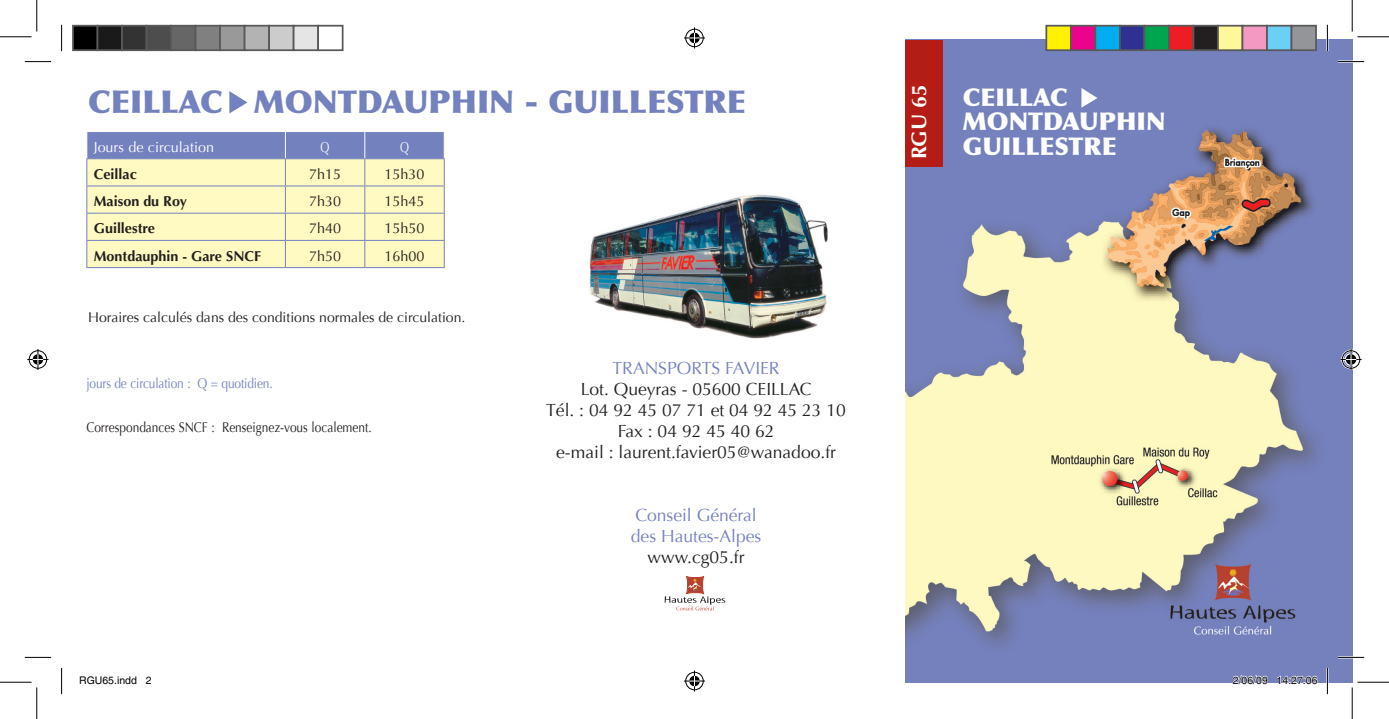
<style>
.page{position:relative;width:1389px;height:719px;background:#fff}
.page>*{position:absolute;margin:0;border:0;box-sizing:border-box;transform-origin:0 0}
.t1{font:900 31.5px "Optima";color:#7481bf}
.t2{font:900 24.5px/24.5px "Optima";color:#fff}
.t3{font:700 21px "Optima";color:#fff}
.t4{font:17.5px/21px "Optima";color:#231f20;text-align:center}
.t5{font:17.5px/21px "Optima";color:#7481bf}
.t6{font:700 14.35px "Optima";color:#231f20}
.t7{font:14.35px "Optima";color:#231f20}
.t8{font:14.35px "Optima";color:#fff}
.t9{font:14.35px "Optima";color:#fff;scale:.75 1}
.t10{font:14px "Optima";color:#231f20}
.t11{font:14px "Optima";color:#231f20;scale:.85 1}
.t12{font:14px "Optima";letter-spacing:-.01em;color:#7481bf;scale:.85 1}
.t13{font:10.5px "Helvetica";color:#000}
</style>
<div class="page">
<img style="left:589px;top:194px;width:239px;height:145px">
<img style="left:905px;top:39px;width:446px;height:643px">
<svg style="left:229px;top:91px;width:18px;height:22px"></svg>
<hr style="left:86px;top:267px;width:199px;height:1px;background:#7481bf">
<hr style="left:285px;top:267px;width:80px;height:1px;background:#7481bf">
<hr style="left:365px;top:267px;width:79px;height:1px;background:#7481bf">
<svg style="left:86px;top:131px;width:359px;height:136px;background:#dfdfc1"></svg>
<hr style="left:86px;top:158px;width:199px;height:1px;background:#7481bf">
<hr style="left:285px;top:158px;width:80px;height:1px;background:#7481bf">
<hr style="left:365px;top:158px;width:79px;height:1px;background:#7481bf">
<svg style="left:1081px;top:88px;width:16px;height:20px"></svg>
<div style="left:905px;top:40px;width:37px;height:127px;background:#b41d15"></div>
<div style="left:686px;top:576px;width:18px;height:17px;border:1px solid #b7412f"></div>
<svg style="left:664px;top:578px;width:61px;height:32px"></svg>
<hr style="left:1337px;top:60px;width:26px;height:3px;background:#fff">
<hr style="left:1337px;top:656px;width:26px;height:2px;background:#fff">
<hr style="left:1325px;top:25px;width:3px;height:26px;background:#fff">
<hr style="left:1325px;top:667px;width:3px;height:27px;background:#fff">
<svg style="left:25px;top:61px;width:26px;height:1px"></svg>
<svg style="left:1337px;top:61px;width:26px;height:1px"></svg>
<svg style="left:25px;top:657px;width:26px;height:1px"></svg>
<svg style="left:1337px;top:657px;width:26px;height:1px"></svg>
<svg style="left:61px;top:25px;width:1px;height:26px"></svg>
<svg style="left:61px;top:667px;width:1px;height:27px"></svg>
<svg style="left:1326px;top:25px;width:1px;height:26px"></svg>
<svg style="left:1326px;top:667px;width:1px;height:27px"></svg>
<hr style="left:0;top:36px;width:32px;height:1px;background:#000">
<hr style="left:1357px;top:36px;width:31px;height:1px;background:#000">
<hr style="left:0;top:681px;width:32px;height:1px;background:#000">
<hr style="left:1357px;top:681px;width:31px;height:1px;background:#000">
<hr style="left:36px;top:0;width:1px;height:32px;background:#000">
<hr style="left:36px;top:687px;width:1px;height:31px;background:#000">
<hr style="left:1351px;top:0;width:1px;height:32px;background:#000">
<hr style="left:1351px;top:687px;width:1px;height:31px;background:#000">
<svg style="left:684px;top:27px;width:21px;height:21px"></svg>
<svg style="left:684px;top:670px;width:21px;height:21px"></svg>
<svg style="left:27px;top:349px;width:21px;height:21px"></svg>
<svg style="left:1340px;top:349px;width:21px;height:21px"></svg>
<div style="left:73px;top:26px;width:24px;height:24px;background:#000"></div>
<div style="left:72px;top:25px;width:26px;height:26px;border:2px solid #595959"></div>
<div style="left:97px;top:26px;width:25px;height:24px;background:#1a1a1a"></div>
<div style="left:97px;top:25px;width:26px;height:26px;border:2px solid #595959"></div>
<div style="left:122px;top:26px;width:24px;height:24px;background:#333"></div>
<div style="left:121px;top:25px;width:26px;height:26px;border:2px solid #595959"></div>
<div style="left:146px;top:26px;width:25px;height:24px;background:#4d4d4d"></div>
<div style="left:146px;top:25px;width:26px;height:26px;border:2px solid #595959"></div>
<div style="left:171px;top:26px;width:24px;height:24px;background:#666"></div>
<div style="left:170px;top:25px;width:26px;height:26px;border:2px solid #595959"></div>
<div style="left:195px;top:26px;width:25px;height:24px;background:#808080"></div>
<div style="left:195px;top:25px;width:26px;height:26px;border:2px solid #595959"></div>
<div style="left:220px;top:26px;width:24px;height:24px;background:#999"></div>
<div style="left:219px;top:25px;width:26px;height:26px;border:2px solid #595959"></div>
<div style="left:244px;top:26px;width:25px;height:24px;background:#b3b3b3"></div>
<div style="left:244px;top:25px;width:26px;height:26px;border:2px solid #595959"></div>
<div style="left:269px;top:26px;width:24px;height:24px;background:#ccc"></div>
<div style="left:268px;top:25px;width:26px;height:26px;border:2px solid #595959"></div>
<div style="left:293px;top:26px;width:25px;height:24px;background:#e5e5e5"></div>
<div style="left:293px;top:25px;width:26px;height:26px;border:2px solid #595959"></div>
<div style="left:317px;top:25px;width:26px;height:26px;border:2px solid #595959"></div>
<div style="left:1046px;top:26px;width:24px;height:24px;background:#fff101"></div>
<div style="left:1045px;top:25px;width:26px;height:26px;border:2px solid #595959"></div>
<div style="left:1070px;top:26px;width:25px;height:24px;background:#ed028c"></div>
<div style="left:1069px;top:25px;width:27px;height:26px;border:2px solid #595959"></div>
<div style="left:1095px;top:26px;width:24px;height:24px;background:#00aeef"></div>
<div style="left:1094px;top:25px;width:26px;height:26px;border:2px solid #595959"></div>
<div style="left:1119px;top:26px;width:25px;height:24px;background:#2e3092"></div>
<div style="left:1118px;top:25px;width:27px;height:26px;border:2px solid #595959"></div>
<div style="left:1144px;top:26px;width:24px;height:24px;background:#00a54f"></div>
<div style="left:1143px;top:25px;width:26px;height:26px;border:2px solid #595959"></div>
<div style="left:1168px;top:26px;width:25px;height:24px;background:#ee1d23"></div>
<div style="left:1167px;top:25px;width:27px;height:26px;border:2px solid #595959"></div>
<div style="left:1193px;top:26px;width:24px;height:24px;background:#231f20"></div>
<div style="left:1192px;top:25px;width:26px;height:26px;border:2px solid #595959"></div>
<div style="left:1217px;top:26px;width:25px;height:24px;background:#fff79a"></div>
<div style="left:1216px;top:25px;width:27px;height:26px;border:2px solid #595959"></div>
<div style="left:1242px;top:26px;width:24px;height:24px;background:#f499c2"></div>
<div style="left:1241px;top:25px;width:26px;height:26px;border:2px solid #595959"></div>
<div style="left:1266px;top:26px;width:25px;height:24px;background:#6bcff6"></div>
<div style="left:1265px;top:25px;width:27px;height:26px;border:2px solid #595959"></div>
<div style="left:1291px;top:26px;width:24px;height:24px;background:#939598"></div>
<div style="left:1290px;top:25px;width:26px;height:26px;border:2px solid #595959"></div>
<svg style="left:1232px;top:674px;width:35px;height:9px"></svg>
<svg style="left:1276px;top:675px;width:41px;height:8px"></svg>
<h1 class="t1" style="left:88px;top:83px;width:659px">CEILLAC MONTDAUPHIN - GUILLESTRE</h1>
<p class="t8" style="left:94px;top:138px;width:122px">Jours de circulation</p>
<p class="t9" style="left:320px;top:138px;width:13px">Q</p>
<p class="t9" style="left:400px;top:138px;width:13px">Q</p>
<p class="t6" style="left:94px;top:166px;width:45px">Ceillac</p>
<p class="t7" style="left:309px;top:166px;width:33px">7h15</p>
<p class="t7" style="left:384px;top:166px;width:41px">15h30</p>
<p class="t6" style="left:94px;top:193px;width:94px">Maison du Roy</p>
<p class="t7" style="left:309px;top:193px;width:33px">7h30</p>
<p class="t7" style="left:384px;top:193px;width:41px">15h45</p>
<p class="t6" style="left:94px;top:220px;width:63px">Guillestre</p>
<p class="t7" style="left:309px;top:220px;width:33px">7h40</p>
<p class="t7" style="left:384px;top:220px;width:41px">15h50</p>
<p class="t6" style="left:94px;top:247px;width:169px">Montdauphin - Gare SNCF</p>
<p class="t7" style="left:309px;top:247px;width:33px">7h50</p>
<p class="t7" style="left:384px;top:247px;width:41px">16h00</p>
<p class="t10" style="left:88px;top:309px;width:379px">Horaires calculés dans des conditions normales de circulation.</p>
<p class="t12" style="left:86px;top:375px;width:221px">jours de circulation : Q = quotidien.</p>
<p class="t11" style="left:86px;top:419px;width:337px">Correspondances SNCF : Renseignez-vous localement.</p>
<p class="t5" style="left:612px;top:357px;width:168px">TRANSPORTS FAVIER</p>
<p class="t4" style="left:546px;top:378px;width:301px">Lot. Queyras - 05600 CEILLAC<br>Tél. : 04 92 45 07 71 et 04 92 45 23 10<br>Fax : 04 92 45 40 62<br>e-mail : laurent.favier05@wanadoo.fr</p>
<p class="t5" style="left:631px;top:504px;width:132px">Conseil Général des Hautes-Alpes</p>
<p class="t4" style="left:647px;top:546px;width:98px">www.cg05.fr</p>
<p class="t3" style="left:906px;top:159px;width:76px;rotate:-90deg">RGU 65</p>
<h2 class="t2" style="left:962px;top:85px;width:204px">CEILLAC<br>MONTDAUPHIN</h2>
<h2 class="t2" style="left:962px;top:134px;width:155px">GUILLESTRE</h2>
<p class="t13" style="left:79px;top:673px;width:74px">RGU65.indd 2</p>
<p class="t13" style="left:1232px;top:673px;width:86px">2/06/09 14:27:06</p>
</div>
